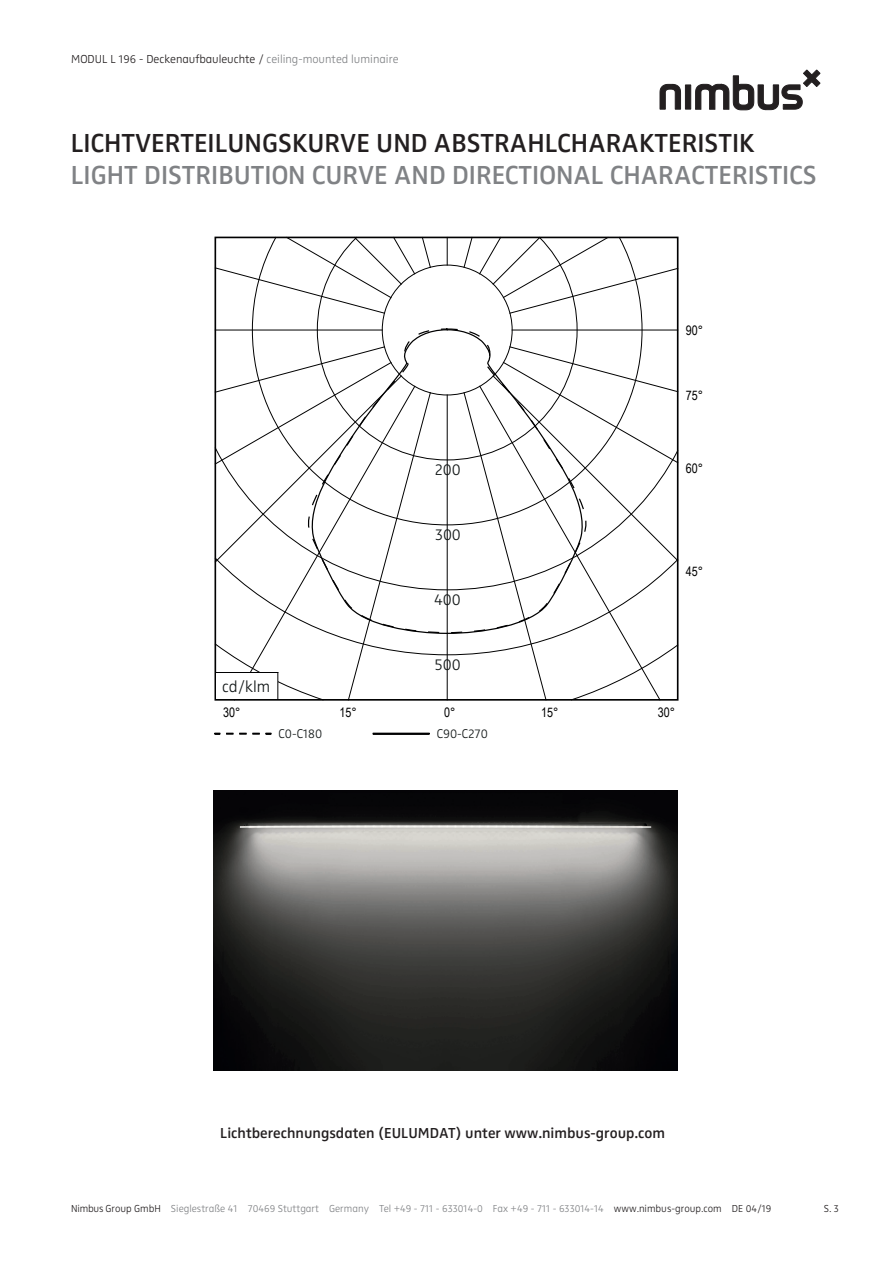
<style>
.page{position:relative;width:893px;height:1263px;background:#fff}
.page>*{position:absolute;margin:0;border:0;box-sizing:border-box;transform-origin:0 0}
.Zwo_Semi_Bold_LF_18{font:27px/32.4px "Zwo Semi Bold LF Plain Alt";color:#808285}
.t1{font:16.5px "Zwo Light LF Plain Alt";color:#131818}
.Zwo_Semi_Bold_LF_10{font:15px "Zwo Semi Bold LF Plain Alt";color:#231f20}
.t2{font:13.2px "Arial Narrow";color:#000001}
.t3{font:13.2px "Zwo Light LF Plain Alt";color:#131818}
.t4{font:12px "Zwo Light LF Plain Alt";color:#231f20}
.t5{font:10.5px "Zwo Light LF Plain Alt";color:#808285}
.t6{font:10.5px "Zwo Light LF Plain Alt";color:#231f20}
.s1{color:#808285}
.s2{color:#231f20}
</style>
<div class="page">
<svg style="left:660px;top:70px;width:160px;height:40px"></svg>
<img style="left:213px;top:790px;width:464px;height:280px">
<svg style="left:214px;top:733px;width:57px;height:1px"></svg>
<hr style="left:373px;top:733px;width:57px;height:1px;background:#000001">
<hr style="left:447px;top:395px;width:1px;height:305px;background:#000001">
<svg style="left:215px;top:237px;width:37px;height:77px"></svg>
<hr style="left:215px;top:330px;width:167px;height:1px;background:#000001">
<hr style="left:512px;top:330px;width:166px;height:1px;background:#000001">
<svg style="left:643px;top:237px;width:35px;height:77px"></svg>
<svg style="left:252px;top:237px;width:391px;height:109px"></svg>
<svg style="left:463px;top:346px;width:215px;height:354px"></svg>
<svg style="left:215px;top:346px;width:216px;height:354px"></svg>
<svg style="left:299px;top:328px;width:295px;height:306px"></svg>
<p class="t4" style="left:71px;top:52px;width:329px">MODUL L 196 - Deckenaufbauleuchte / <span class="s1">ceiling-mounted luminaire</span></p>
<p class="Zwo_Semi_Bold_LF_18" style="left:71px;top:127px;width:747px"><span class="s2">LICHTVERTEILUNGSKURVE UND ABSTRAHLCHARAKTERISTIK<br></span>LIGHT DISTRIBUTION CURVE AND DIRECTIONAL CHARACTERISTICS</p>
<p class="t2" style="left:686px;top:321px;width:19px">90°</p>
<p class="t2" style="left:686px;top:386px;width:19px">75°</p>
<p class="t1" style="left:435px;top:459px;width:27px">200</p>
<p class="t1" style="left:435px;top:524px;width:27px">300</p>
<p class="t1" style="left:434px;top:590px;width:28px">400</p>
<p class="t2" style="left:686px;top:458px;width:19px">60°</p>
<p class="t2" style="left:686px;top:561px;width:19px">45°</p>
<p class="t1" style="left:222px;top:676px;width:49px">cd/klm</p>
<p class="t1" style="left:435px;top:655px;width:27px">500</p>
<p class="t2" style="left:223px;top:703px;width:19px">30°</p>
<p class="t2" style="left:339px;top:703px;width:19px">15°</p>
<p class="t2" style="left:444px;top:703px;width:13px">0°</p>
<p class="t2" style="left:541px;top:703px;width:19px">15°</p>
<p class="t2" style="left:658px;top:703px;width:19px">30°</p>
<p class="t3" style="left:278px;top:725px;width:45px">C0-C180</p>
<p class="t3" style="left:437px;top:725px;width:53px">C90-C270</p>
<p class="Zwo_Semi_Bold_LF_10" style="left:220px;top:1124px;width:446px">Lichtberechnungsdaten (EULUMDAT) unter www.nimbus-group.com</p>
<p class="t5" style="left:71px;top:1203px;width:702px"><span class="s2">Nimbus Group GmbH</span> Sieglestraße 41 70469 Stuttgart Germany Tel +49 - 711 - 633014-0 Fax +49 - 711 - 633014-14 <span class="s2">www.nimbus-group.com DE 04/19</span></p>
<p class="t6" style="left:824px;top:1203px;width:17px">S. 3</p>
</div>
